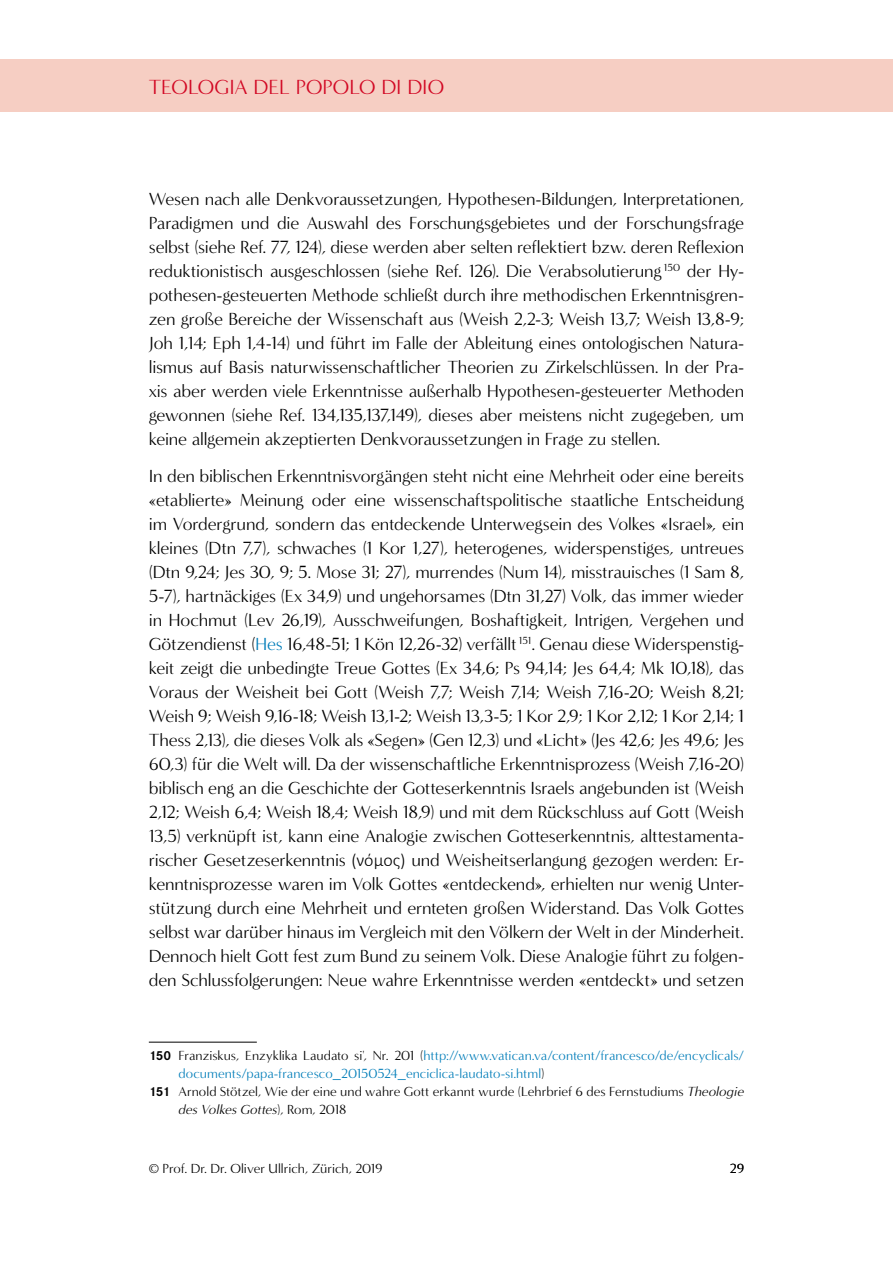
<style>
.page{position:relative;width:893px;height:1263px;background:#fff}
.page>*{position:absolute;margin:0;border:0;box-sizing:border-box;transform-origin:0 0}
.t1{font:21px "Minerva Modern";letter-spacing:.005em;color:#d20824}
.t2{font:18px/24px "Minerva Modern";letter-spacing:-.01em;color:#000;text-align:justify}
.t3{font:13.5px "Minerva Modern";color:#007db9}
.t4{font:13.5px "Minerva Modern";color:#000}
.t5{font:italic 13.5px "Minerva Modern";color:#000}
.s1{color:#007db9}
.s2{font-family:"Calibri";font-weight:300}
.s3{font-family:"Corporate S Pro";font-weight:700;color:#000}
.s4{color:#000}
.s5{font-family:"Corporate S Pro";font-weight:700}
.s6{font-style:italic}
.s7{font-style:normal}
</style>
<div class="page">
<div style="left:0;top:60px;width:893px;height:52px;background:#f6cec3"></div>
<hr style="left:149px;top:1042px;width:108px;height:1px;background:#000">
<p class="t1" style="left:149px;top:74px;width:297px">TEOLOGIA DEL POPOLO DI DIO</p>
<p class="t2" style="left:149px;top:187px;width:597px">Wesen nach alle Denkvoraussetzungen, Hypothesen-Bildungen, Interpretationen, Paradigmen und die Auswahl des Forschungsgebietes und der Forschungsfrage selbst (siehe Ref. 77, 124), diese werden aber selten reflektiert bzw. deren Reflexion reduktionistisch ausgeschlossen (siehe Ref. 126). Die Verabsolutierung <sup>150</sup> der Hy&shy;pothesen-gesteuerten Methode schließt durch ihre methodischen Erkenntnisgren&shy;zen große Bereiche der Wissenschaft aus (Weish 2,2-3; Weish 13,7; Weish 13,8-9; Joh 1,14; Eph 1,4-14) und führt im Falle der Ableitung eines ontologischen Natura&shy;lismus auf Basis naturwissenschaftlicher Theorien zu Zirkelschlüssen. In der Pra&shy;xis aber werden viele Erkenntnisse außerhalb Hypothesen-gesteuerter Methoden gewonnen (siehe Ref. 134,135,137,149), dieses aber meistens nicht zugegeben, um keine allgemein akzeptierten Denkvoraussetzungen in Frage zu stellen.</p>
<p class="t2" style="left:149px;top:464px;width:597px">In den biblischen Erkenntnisvorgängen steht nicht eine Mehrheit oder eine bereits «etablierte» Meinung oder eine wissenschaftspolitische staatliche Entscheidung im Vordergrund, sondern das entdeckende Unterwegsein des Volkes «Israel», ein kleines (Dtn 7,7), schwaches (1 Kor 1,27), heterogenes, widerspenstiges, untreues (Dtn 9,24; Jes 30, 9; 5. Mose 31; 27), murrendes (Num 14), misstrauisches (1 Sam 8, 5-7), hartnäckiges (Ex 34,9) und ungehorsames (Dtn 31,27) Volk, das immer wieder in Hochmut (Lev 26,19), Ausschweifungen, Boshaftigkeit, Intrigen, Vergehen und Götzendienst (<span class="s1">Hes</span> 16,48-51; 1 Kön 12,26-32) verfällt <sup>151</sup>. Genau diese Widerspenstig&shy;keit zeigt die unbedingte Treue Gottes (Ex 34,6; Ps 94,14; Jes 64,4; Mk 10,18), das Voraus der Weisheit bei Gott (Weish 7,7; Weish 7,14; Weish 7,16-20; Weish 8,21; Weish 9; Weish 9,16-18; Weish 13,1-2; Weish 13,3-5; 1 Kor 2,9; 1 Kor 2,12; 1 Kor 2,14; 1<br>Thess 2,13), die dieses Volk als «Segen» (Gen 12,3) und «Licht» (Jes 42,6; Jes 49,6; Jes 60,3) für die Welt will. Da der wissenschaftliche Erkenntnisprozess (Weish 7,16-20) biblisch eng an die Geschichte der Gotteserkenntnis Israels angebunden ist (Weish 2,12; Weish 6,4; Weish 18,4; Weish 18,9) und mit dem Rückschluss auf Gott (Weish 13,5) verknüpft ist, kann eine Analogie zwischen Gotteserkenntnis, alttestamenta&shy;rischer Gesetzeserkenntnis <span class="s2">(νόμος)</span> und Weisheitserlangung gezogen werden: Er&shy;kenntnisprozesse waren im Volk Gottes «entdeckend», erhielten nur wenig Unter&shy;stützung durch eine Mehrheit und ernteten großen Widerstand. Das Volk Gottes selbst war darüber hinaus im Vergleich mit den Völkern der Welt in der Minderheit.<br>Dennoch hielt Gott fest zum Bund zu seinem Volk. Diese Analogie führt zu folgen&shy;den Schlussfolgerungen: Neue wahre Erkenntnisse werden «entdeckt» und setzen</p>
<p class="t3" style="left:149px;top:1048px;width:597px"><span class="s3">150</span> <span class="s4">Franziskus, Enzyklika Laudato si', Nr. 201 (</span>http://www.vatican.va/content/francesco/de/encyclicals/</p>
<p class="t3" style="left:179px;top:1066px;width:367px">documents/papa-francesco_20150524_enciclica-laudato-si.html<span class="s4">)</span></p>
<p class="t4" style="left:149px;top:1084px;width:597px"><span class="s5">151</span> Arnold Stötzel, Wie der eine und wahre Gott erkannt wurde (Lehrbrief 6 des Fernstudiums <span class="s6">Theologie</span></p>
<p class="t5" style="left:179px;top:1102px;width:169px">des Volkes Gottes<span class="s7">), Rom, 2018</span></p>
<p class="t4" style="left:149px;top:1161px;width:235px">© Prof. Dr. Dr. Oliver Ullrich, Zürich, 2019</p>
<p class="t4" style="left:730px;top:1161px;width:16px">29</p>
</div>
